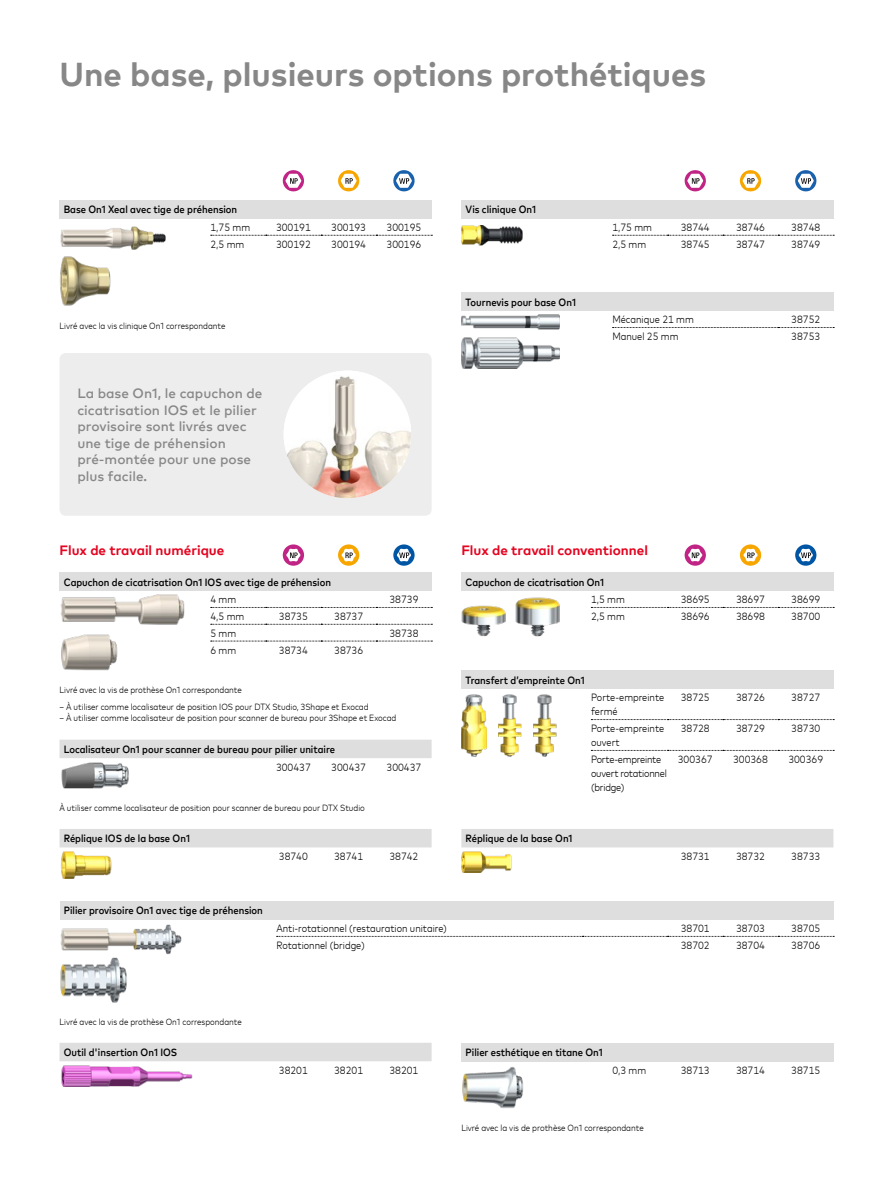
<style>
.page{position:relative;width:893px;height:1191px;background:#fff}
.page>*{position:absolute;margin:0;border:0;box-sizing:border-box;transform-origin:0 0}
.t1{font:700 33px "Mark Pro";color:#878787}
.t2{font:500 13.5px/16.5px "Mark Pro";color:#878787}
.t3{font:700 13.5px "Mark Pro";color:#e40521}
.t4{font:300 condensed 10.5px/14px "Mark Pro";color:#000}
.t5{font:500 condensed 10.5px "Mark Pro";color:#000}
.t6{font:300 condensed 10.5px/14px "Mark Pro";letter-spacing:-.02em;color:#000}
.t7{font:300 condensed 9px "Mark Pro";color:#000}
</style>
<div class="page">
<div style="left:60px;top:200px;width:372px;height:18px;background:#dedede"></div>
<svg style="left:211px;top:235px;width:221px;height:1px"></svg>
<svg style="left:283px;top:170px;width:21px;height:21px"></svg>
<svg style="left:338px;top:170px;width:21px;height:21px"></svg>
<svg style="left:393px;top:170px;width:22px;height:21px"></svg>
<img style="left:60px;top:256px;width:51px;height:50px">
<img style="left:60px;top:226px;width:106px;height:24px">
<div style="left:461px;top:200px;width:372px;height:18px;background:#dedede"></div>
<svg style="left:613px;top:235px;width:221px;height:1px"></svg>
<svg style="left:685px;top:170px;width:21px;height:21px"></svg>
<svg style="left:740px;top:170px;width:21px;height:21px"></svg>
<svg style="left:795px;top:170px;width:21px;height:21px"></svg>
<img style="left:461px;top:225px;width:61px;height:20px">
<div style="left:461px;top:1042px;width:372px;height:19px;background:#dedede"></div>
<img style="left:462px;top:1067px;width:62px;height:41px">
<div style="left:461px;top:572px;width:372px;height:18px;background:#dedede"></div>
<svg style="left:591px;top:607px;width:243px;height:1px"></svg>
<svg style="left:685px;top:544px;width:21px;height:22px"></svg>
<svg style="left:740px;top:544px;width:21px;height:22px"></svg>
<svg style="left:795px;top:544px;width:21px;height:22px"></svg>
<img style="left:461px;top:605px;width:44px;height:31px">
<img style="left:516px;top:597px;width:44px;height:39px">
<div style="left:461px;top:670px;width:372px;height:19px;background:#dedede"></div>
<svg style="left:591px;top:719px;width:243px;height:1px"></svg>
<svg style="left:591px;top:750px;width:243px;height:1px"></svg>
<img style="left:461px;top:694px;width:25px;height:62px">
<img style="left:498px;top:694px;width:23px;height:62px">
<img style="left:533px;top:694px;width:23px;height:62px">
<div style="left:461px;top:829px;width:372px;height:18px;background:#dedede"></div>
<img style="left:461px;top:851px;width:50px;height:21px">
<div style="left:60px;top:572px;width:372px;height:18px;background:#dedede"></div>
<svg style="left:211px;top:624px;width:221px;height:1px"></svg>
<svg style="left:211px;top:641px;width:221px;height:1px"></svg>
<svg style="left:211px;top:607px;width:221px;height:1px"></svg>
<svg style="left:283px;top:544px;width:21px;height:22px"></svg>
<svg style="left:338px;top:544px;width:21px;height:22px"></svg>
<svg style="left:393px;top:544px;width:22px;height:22px"></svg>
<img style="left:60px;top:595px;width:125px;height:29px">
<img style="left:61px;top:634px;width:56px;height:37px">
<div style="left:60px;top:739px;width:372px;height:19px;background:#dedede"></div>
<img style="left:61px;top:762px;width:68px;height:27px">
<div style="left:60px;top:829px;width:372px;height:18px;background:#dedede"></div>
<img style="left:61px;top:851px;width:50px;height:27px">
<div style="left:60px;top:1043px;width:372px;height:18px;background:#dedede"></div>
<img style="left:61px;top:1065px;width:132px;height:21px">
<div style="left:60px;top:353px;width:372px;height:163px;background:#ededed;border-radius:6px"></div>
<img style="left:284px;top:370px;width:127px;height:128px;border-radius:64px">
<div style="left:60px;top:901px;width:773px;height:18px;background:#dedede"></div>
<svg style="left:277px;top:936px;width:557px;height:1px"></svg>
<img style="left:60px;top:924px;width:122px;height:30px">
<img style="left:60px;top:957px;width:67px;height:45px">
<div style="left:461px;top:292px;width:372px;height:19px;background:#dedede"></div>
<svg style="left:613px;top:327px;width:221px;height:1px"></svg>
<img style="left:461px;top:315px;width:99px;height:14px">
<img style="left:461px;top:338px;width:99px;height:31px">
<h1 class="t1" style="left:60px;top:49px;width:648px">Une base, plusieurs options prothétiques</h1>
<p class="t5" style="left:64px;top:202px;width:175px">Base On1 Xeal avec tige de préhension</p>
<p class="t4" style="left:210px;top:219px;width:41px">1,75 mm</p>
<p class="t4" style="left:276px;top:219px;width:36px">300191</p>
<p class="t4" style="left:331px;top:219px;width:36px">300193</p>
<p class="t4" style="left:387px;top:219px;width:36px">300195</p>
<p class="t4" style="left:210px;top:236px;width:35px">2,5 mm</p>
<p class="t4" style="left:276px;top:236px;width:36px">300192</p>
<p class="t4" style="left:331px;top:236px;width:36px">300194</p>
<p class="t4" style="left:387px;top:236px;width:36px">300196</p>
<p class="t7" style="left:60px;top:319px;width:167px">Livré avec la vis clinique On1 correspondante</p>
<p class="t2" style="left:77px;top:384px;width:187px">La base On1, le capuchon de cicatrisation IOS et le pilier provisoire sont livrés avec une tige de préhension pré-montée pour une pose plus facile.</p>
<p class="t3" style="left:60px;top:540px;width:166px">Flux de travail numérique</p>
<p class="t5" style="left:64px;top:574px;width:269px">Capuchon de cicatrisation On1 IOS avec tige de préhension</p>
<p class="t4" style="left:210px;top:592px;width:27px">4 mm</p>
<p class="t4" style="left:389px;top:592px;width:30px">38739</p>
<p class="t4" style="left:210px;top:608px;width:35px">4,5 mm</p>
<p class="t4" style="left:279px;top:608px;width:30px">38735</p>
<p class="t4" style="left:334px;top:608px;width:30px">38737</p>
<p class="t4" style="left:210px;top:625px;width:27px">5 mm</p>
<p class="t4" style="left:389px;top:625px;width:30px">38738</p>
<p class="t4" style="left:210px;top:642px;width:27px">6 mm</p>
<p class="t4" style="left:279px;top:642px;width:30px">38734</p>
<p class="t4" style="left:334px;top:642px;width:30px">38736</p>
<p class="t7" style="left:60px;top:683px;width:184px">Livré avec la vis de prothèse On1 correspondante</p>
<p class="t7" style="left:60px;top:700px;width:311px">– À utiliser comme localisateur de position IOS pour DTX Studio, 3Shape et Exocad</p>
<p class="t7" style="left:60px;top:711px;width:338px">– À utiliser comme localisateur de position pour scanner de bureau pour 3Shape et Exocad</p>
<p class="t5" style="left:64px;top:741px;width:273px">Localisateur On1 pour scanner de bureau pour pilier unitaire</p>
<p class="t4" style="left:276px;top:759px;width:36px">300437</p>
<p class="t4" style="left:331px;top:759px;width:36px">300437</p>
<p class="t4" style="left:387px;top:759px;width:36px">300437</p>
<p class="t7" style="left:60px;top:801px;width:307px">À utiliser comme localisateur de position pour scanner de bureau pour DTX Studio</p>
<p class="t5" style="left:64px;top:831px;width:128px">Réplique IOS de la base On1</p>
<p class="t4" style="left:279px;top:848px;width:30px">38740</p>
<p class="t4" style="left:334px;top:848px;width:30px">38741</p>
<p class="t4" style="left:389px;top:848px;width:30px">38742</p>
<p class="t5" style="left:64px;top:903px;width:201px">Pilier provisoire On1 avec tige de préhension</p>
<p class="t5" style="left:466px;top:202px;width:72px">Vis clinique On1</p>
<p class="t5" style="left:466px;top:294px;width:112px">Tournevis pour base On1</p>
<p class="t4" style="left:612px;top:219px;width:41px">1,75 mm</p>
<p class="t4" style="left:681px;top:219px;width:30px">38744</p>
<p class="t4" style="left:736px;top:219px;width:30px">38746</p>
<p class="t4" style="left:791px;top:219px;width:30px">38748</p>
<p class="t4" style="left:612px;top:236px;width:35px">2,5 mm</p>
<p class="t4" style="left:681px;top:236px;width:30px">38745</p>
<p class="t4" style="left:736px;top:236px;width:30px">38747</p>
<p class="t4" style="left:791px;top:236px;width:30px">38749</p>
<p class="t4" style="left:612px;top:312px;width:83px">Mécanique 21 mm</p>
<p class="t4" style="left:791px;top:312px;width:30px">38752</p>
<p class="t4" style="left:612px;top:329px;width:68px">Manuel 25 mm</p>
<p class="t4" style="left:791px;top:329px;width:30px">38753</p>
<p class="t3" style="left:461px;top:540px;width:188px">Flux de travail conventionnel</p>
<p class="t5" style="left:466px;top:574px;width:140px">Capuchon de cicatrisation On1</p>
<p class="t4" style="left:591px;top:592px;width:35px">1,5 mm</p>
<p class="t4" style="left:681px;top:592px;width:30px">38695</p>
<p class="t4" style="left:736px;top:592px;width:30px">38697</p>
<p class="t4" style="left:791px;top:592px;width:30px">38699</p>
<p class="t4" style="left:591px;top:608px;width:35px">2,5 mm</p>
<p class="t4" style="left:681px;top:608px;width:30px">38696</p>
<p class="t4" style="left:736px;top:608px;width:30px">38698</p>
<p class="t4" style="left:791px;top:608px;width:30px">38700</p>
<p class="t5" style="left:466px;top:672px;width:121px">Transfert d’empreinte On1</p>
<p class="t5" style="left:466px;top:831px;width:109px">Réplique de la base On1</p>
<p class="t4" style="left:591px;top:690px;width:75px">Porte-empreinte fermé</p>
<p class="t4" style="left:681px;top:690px;width:30px">38725</p>
<p class="t4" style="left:736px;top:690px;width:30px">38726</p>
<p class="t4" style="left:791px;top:690px;width:30px">38727</p>
<p class="t4" style="left:591px;top:720px;width:75px">Porte-empreinte ouvert</p>
<p class="t4" style="left:681px;top:720px;width:30px">38728</p>
<p class="t4" style="left:736px;top:720px;width:30px">38729</p>
<p class="t4" style="left:791px;top:720px;width:30px">38730</p>
<p class="t6" style="left:591px;top:751px;width:77px">Porte-empreinte ouvert rotationnel (bridge)</p>
<p class="t4" style="left:678px;top:751px;width:36px">300367</p>
<p class="t4" style="left:733px;top:751px;width:36px">300368</p>
<p class="t4" style="left:788px;top:751px;width:36px">300369</p>
<p class="t4" style="left:681px;top:848px;width:30px">38731</p>
<p class="t4" style="left:736px;top:848px;width:30px">38732</p>
<p class="t4" style="left:791px;top:848px;width:30px">38733</p>
<p class="t7" style="left:60px;top:1014px;width:184px">Livré avec la vis de prothèse On1 correspondante</p>
<p class="t5" style="left:64px;top:1044px;width:115px">Outil d'insertion On1 IOS</p>
<p class="t4" style="left:276px;top:920px;width:172px">Anti-rotationnel (restauration unitaire)</p>
<p class="t4" style="left:681px;top:920px;width:30px">38701</p>
<p class="t4" style="left:736px;top:920px;width:30px">38703</p>
<p class="t4" style="left:791px;top:920px;width:30px">38705</p>
<p class="t4" style="left:276px;top:937px;width:90px">Rotationnel (bridge)</p>
<p class="t4" style="left:681px;top:937px;width:30px">38702</p>
<p class="t4" style="left:736px;top:937px;width:30px">38704</p>
<p class="t4" style="left:791px;top:937px;width:30px">38706</p>
<p class="t4" style="left:279px;top:1062px;width:30px">38201</p>
<p class="t4" style="left:334px;top:1062px;width:30px">38201</p>
<p class="t4" style="left:389px;top:1062px;width:30px">38201</p>
<p class="t5" style="left:466px;top:1044px;width:139px">Pilier esthétique en titane On1</p>
<p class="t4" style="left:612px;top:1062px;width:35px">0,3 mm</p>
<p class="t4" style="left:681px;top:1062px;width:30px">38713</p>
<p class="t4" style="left:736px;top:1062px;width:30px">38714</p>
<p class="t4" style="left:791px;top:1062px;width:30px">38715</p>
<p class="t7" style="left:461px;top:1121px;width:184px">Livré avec la vis de prothèse On1 correspondante</p>
</div>
